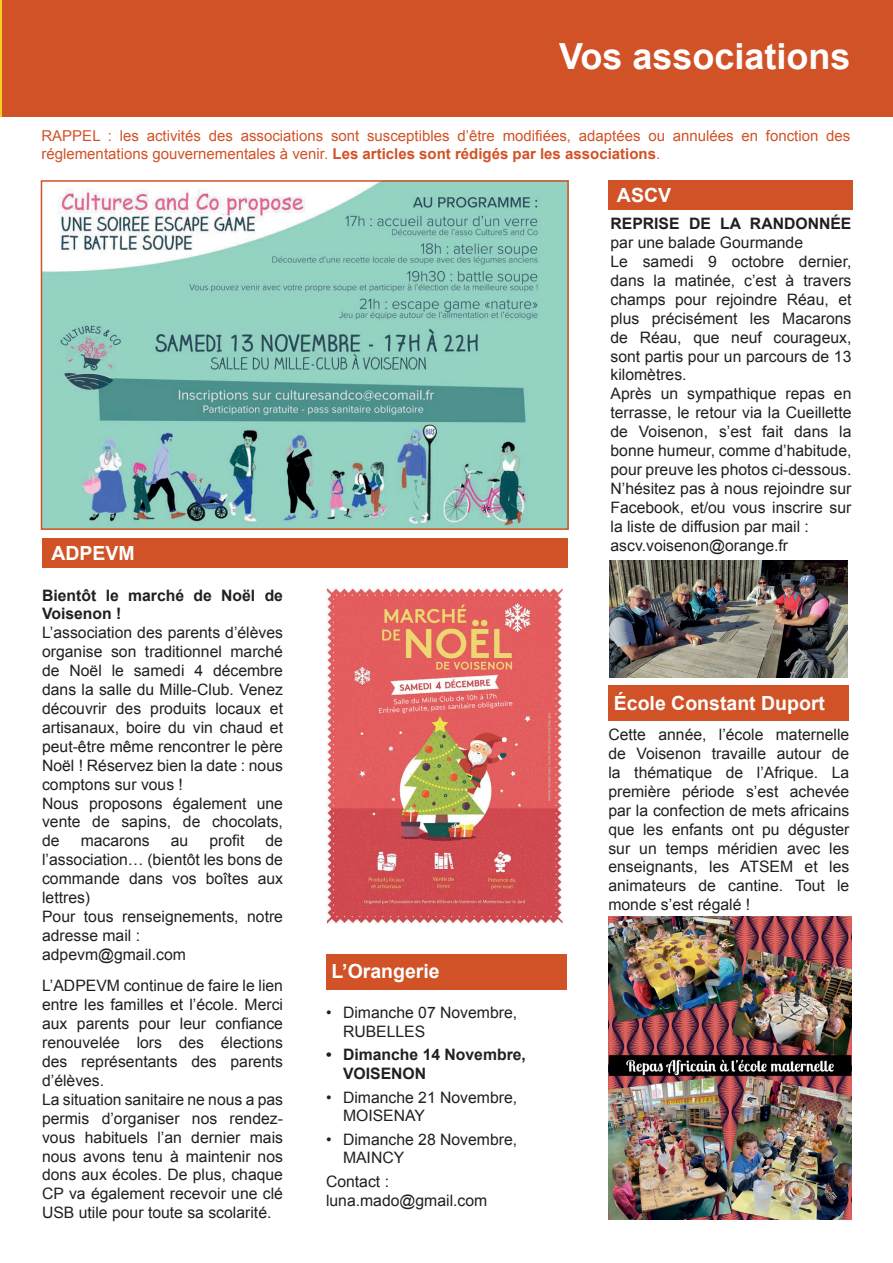
<style>
.page{position:relative;width:893px;height:1263px;background:#fff}
.page>*{position:absolute;margin:0;border:0;box-sizing:border-box;transform-origin:0 0}
.t1{font:700 36px "Arial";color:#fff}
.t2{font:700 19.5px "Arial";color:#fff}
.t3{font:15.75px/18.9px "Arial";color:#231f20}
.t4{font:700 15.75px/18.9px "Arial";color:#231f20}
.t5{font:15px/18px "Arial";color:#d15227}
.s1{font-weight:700}
</style>
<div class="page">
<div style="left:0;top:0;width:893px;height:117px;background:#d15227"></div>
<hr style="left:0;top:0;width:1px;height:117px;background:#f6ce24">
<div style="left:608px;top:180px;width:245px;height:30px;background:#d15227"></div>
<img style="left:610px;top:560px;width:238px;height:117px">
<div style="left:42px;top:538px;width:525px;height:30px;background:#d15227"></div>
<img style="left:326px;top:588px;width:238px;height:336px">
<div style="left:326px;top:954px;width:241px;height:35px;background:#d15227"></div>
<img style="left:44px;top:183px;width:522px;height:344px">
<div style="left:41px;top:180px;width:528px;height:350px;border:2px solid #d15227"></div>
<img style="left:608px;top:916px;width:243px;height:303px">
<div style="left:608px;top:686px;width:241px;height:35px;background:#d15227"></div>
<h1 class="t1" style="left:559px;top:32px;width:293px">Vos associations</h1>
<p class="t5" style="left:41px;top:127px;width:810px">RAPPEL : les activités des associations sont susceptibles d’être modifiées, adaptées ou annulées en fonction des réglementations gouvernementales à venir. <span class="s1">Les articles sont rédigés par les associations</span>.</p>
<p class="t2" style="left:51px;top:540px;width:85px">ADPEVM</p>
<p class="t4" style="left:42px;top:586px;width:242px">Bientôt le marché de Noël de<br>Voisenon !</p>
<p class="t3" style="left:42px;top:623px;width:242px">L’association des parents d’élèves organise son traditionnel marché de Noël le samedi 4 décembre dans la salle du Mille-Club. Venez découvrir des produits locaux et artisanaux, boire du vin chaud et peut-être même rencontrer le père<br>Noël ! Réservez bien la date : nous comptons sur vous !<br>Nous proposons également une vente de sapins, de chocolats, de</p>
<p class="t3" style="left:81px;top:831px;width:71px">macarons</p>
<p class="t3" style="left:171px;top:831px;width:19px">au</p>
<p class="t3" style="left:209px;top:831px;width:37px">profit</p>
<p class="t3" style="left:42px;top:831px;width:242px;text-indent:223px">de l’association… (bientôt les bons de commande dans vos boîtes aux lettres)<br>Pour tous renseignements, notre adresse mail : adpevm@gmail.com</p>
<p class="t3" style="left:42px;top:976px;width:242px">L’ADPEVM continue de faire le lien entre les familles et l’école. Merci aux parents pour leur confiance renouvelée lors des élections des représentants des parents d’élèves.<br>La situation sanitaire ne nous a pas permis d’organiser nos rendez&shy;vous habituels l’an dernier mais nous avons tenu à maintenir nos dons aux écoles. De plus, chaque<br>CP va également recevoir une clé<br>USB utile pour toute sa scolarité.</p>
<p class="t2" style="left:331px;top:959px;width:110px">L’Orangerie</p>
<p class="t3" style="left:343px;top:1003px;width:176px;text-indent:-17px">• Dimanche 07 Novembre,<br>RUBELLES</p>
<p class="t4" style="left:343px;top:1046px;width:184px;text-indent:-17px">• Dimanche 14 Novembre,<br>VOISENON</p>
<p class="t3" style="left:343px;top:1088px;width:176px;text-indent:-17px">• Dimanche 21 Novembre,<br>MOISENAY</p>
<p class="t3" style="left:343px;top:1130px;width:176px;text-indent:-17px">• Dimanche 28 Novembre,<br>MAINCY</p>
<p class="t3" style="left:326px;top:1171px;width:163px;line-height:19.5px">Contact : luna.mado@gmail.com</p>
<p class="t2" style="left:617px;top:182px;width:56px">ASCV</p>
<p class="t4" style="left:610px;top:215px;width:242px">REPRISE DE LA RANDONNÉE</p>
<p class="t3" style="left:610px;top:233px;width:242px">par une balade Gourmande<br>Le samedi 9 octobre dernier, dans la matinée, c’est à travers champs pour rejoindre Réau, et plus précisément les Macarons de Réau, que neuf courageux, sont partis pour un parcours de 13 kilomètres.<br>Après un sympathique repas en terrasse, le retour via la Cueillette de Voisenon, s’est fait dans la bonne humeur, comme d’habitude, pour preuve les photos ci-dessous.<br>N’hésitez pas à nous rejoindre sur<br>Facebook, et/ou vous inscrire sur la liste de diffusion par mail : ascv.voisenon@orange.fr</p>
<p class="t2" style="left:614px;top:690px;width:213px">École Constant Duport</p>
<p class="t3" style="left:608px;top:725px;width:242px;text-align:justify">Cette année, l’école maternelle de Voisenon travaille autour de la thématique de l’Afrique. La première période s’est achevée par la confection de mets africains que les enfants ont pu déguster sur un temps méridien avec les enseignants, les ATSEM et les animateurs de cantine. Tout le monde s’est régalé !</p>
</div>
